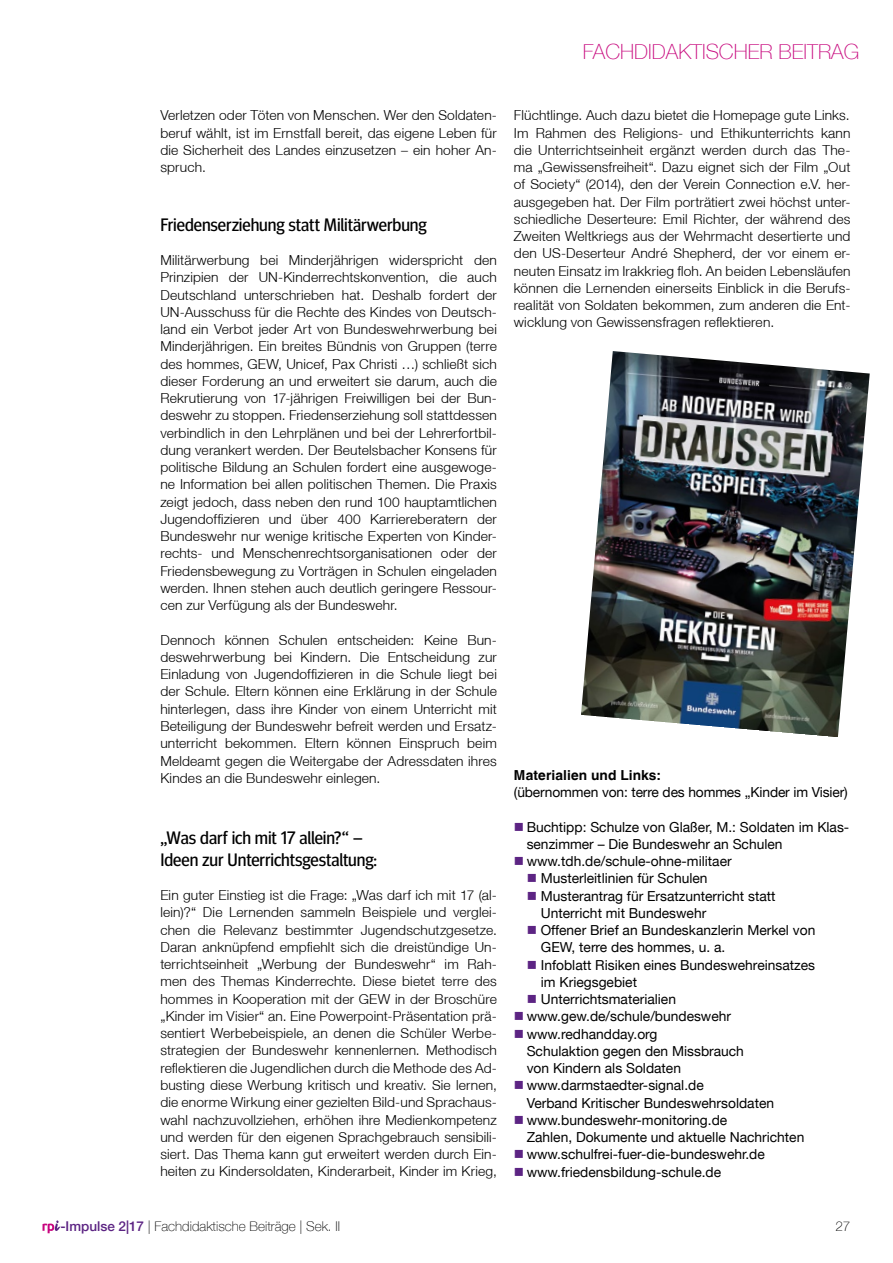
<style>
.page{position:relative;width:893px;height:1263px;background:#fff}
.page>*{position:absolute;margin:0;border:0;box-sizing:border-box;transform-origin:0 0}
.t1{font:100 21px "Helvetica Neue LT";color:#c80b7f}
.t2{font:18px/21.6px "Meta Headline OT";letter-spacing:-.005em;color:#000}
.t3{font:300 13.8px/17.2px "Helvetica Neue LT";letter-spacing:.015em;color:#000;text-align:justify}
.t4{font:13.8px/17.2px "Helvetica Neue LT";color:#000}
.t5{font:700 13.8px "Helvetica LT";letter-spacing:.005em;color:#000}
.t6{font:100 13.5px "Helvetica Neue LT";color:#000}
.s1{color:#5c2483}
.s2{font-weight:500;color:#5c2483}
</style>
<div class="page">
<svg style="left:43px;top:1220px;width:17px;height:13px"></svg>
<img style="left:581px;top:351px;width:289px;height:386px">
<h1 class="t1" style="left:583px;top:40px;width:278px">FACHDIDAKTISCHER BEITRAG</h1>
<p class="t3" style="left:160px;top:107px;width:338px">Verletzen oder Töten von Menschen. Wer den Soldaten&shy;beruf wählt, ist im Ernstfall bereit, das eigene Leben für die Sicherheit des Landes einzusetzen – ein hoher An&shy;spruch.</p>
<h2 class="t2" style="left:160px;top:214px;width:268px">Friedenserziehung statt Militärwerbung</h2>
<p class="t3" style="left:160px;top:251px;width:338px">Militärwerbung bei Minderjährigen widerspricht den Prinzipien der UN-Kinderrechtskonvention, die auch Deutschland unterschrieben hat. Deshalb fordert der UN-Ausschuss für die Rechte des Kindes von Deutsch&shy;land ein Verbot jeder Art von Bundeswehrwerbung bei Minderjährigen. Ein breites Bündnis von Gruppen (terre des hommes, GEW, Unicef, Pax Christi …) schließt sich dieser Forderung an und erweitert sie darum, auch die Rekrutierung von 17-jährigen Freiwilligen bei der Bun&shy;deswehr zu stoppen. Friedenserziehung soll stattdessen verbindlich in den Lehrplänen und bei der Lehrerfortbil&shy;dung verankert werden. Der Beutelsbacher Konsens für politische Bildung an Schulen fordert eine ausgewoge&shy;ne Information bei allen politischen Themen. Die Praxis zeigt jedoch, dass neben den rund 100 hauptamtlichen Jugendoffizieren und über 400 Karriereberatern der Bundeswehr nur wenige kritische Experten von Kinder&shy;rechts- und Menschenrechtsorganisationen oder der Friedensbewegung zu Vorträgen in Schulen eingeladen werden. Ihnen stehen auch deutlich geringere Ressour&shy;cen zur Verfügung als der Bundeswehr.</p>
<p class="t3" style="left:160px;top:631px;width:338px">Dennoch können Schulen entscheiden: Keine Bun&shy;deswehrwerbung bei Kindern. Die Entscheidung zur Einladung von Jugendoffizieren in die Schule liegt bei der Schule. Eltern können eine Erklärung in der Schule hinterlegen, dass ihre Kinder von einem Unterricht mit Beteiligung der Bundeswehr befreit werden und Ersatz&shy;unterricht bekommen. Eltern können Einspruch beim Meldeamt gegen die Weitergabe der Adressdaten ihres Kindes an die Bundeswehr einlegen.</p>
<h2 class="t2" style="left:160px;top:827px;width:218px">„Was darf ich mit 17 allein?“ –<br>Ideen zur Unterrichtsgestaltung:</h2>
<p class="t3" style="left:160px;top:886px;width:338px">Ein guter Einstieg ist die Frage: „Was darf ich mit 17 (al&shy;lein)?“ Die Lernenden sammeln Beispiele und verglei&shy;chen die Relevanz bestimmter Jugendschutzgesetze.<br>Daran anknüpfend empfiehlt sich die dreistündige Un&shy;terrichtseinheit „Werbung der Bundeswehr“ im Rah&shy;men des Themas Kinderrechte. Diese bietet terre des hommes in Kooperation mit der GEW in der Broschüre „Kinder im Visier“ an. Eine Powerpoint-Präsentation prä&shy;sentiert Werbebeispiele, an denen die Schüler Werbe&shy;strategien der Bundeswehr kennenlernen. Methodisch reflektieren die Jugendlichen durch die Methode des Ad&shy;busting diese Werbung kritisch und kreativ. Sie lernen, die enorme Wirkung einer gezielten Bild-und Sprachaus&shy;wahl nachzuvollziehen, erhöhen ihre Medienkompetenz und werden für den eigenen Sprachgebrauch sensibili&shy;siert. Das Thema kann gut erweitert werden durch Ein&shy;heiten zu Kindersoldaten, Kinderarbeit, Kinder im Krieg,</p>
<p class="t3" style="left:514px;top:107px;width:338px">Flüchtlinge. Auch dazu bietet die Homepage gute Links.<br>Im Rahmen des Religions- und Ethikunterrichts kann die Unterrichtseinheit ergänzt werden durch das The&shy;ma „Gewissensfreiheit“. Dazu eignet sich der Film „Out of Society“ (2014), den der Verein Connection e.V. her&shy;ausgegeben hat. Der Film porträtiert zwei höchst unter&shy;schiedliche Deserteure: Emil Richter, der während des Zweiten Weltkriegs aus der Wehrmacht desertierte und den US-Deserteur André Shepherd, der vor einem er&shy;neuten Einsatz im Irakkrieg floh. An beiden Lebensläufen können die Lernenden einerseits Einblick in die Berufs&shy;realität von Soldaten bekommen, zum anderen die Ent&shy;wicklung von Gewissensfragen reflektieren.</p>
<p class="t5" style="left:514px;top:766px;width:149px">Materialien und Links:</p>
<p class="t4" style="left:514px;top:783px;width:335px">(übernommen von: terre des hommes „Kinder im Visier)</p>
<p class="t4" style="left:527px;top:818px;width:324px;text-indent:-13px"><span class="s1">■</span> Buchtipp: Schulze von Glaßer, M.: Soldaten im Klas&shy;senzimmer – Die Bundeswehr an Schulen</p>
<p class="t4" style="left:514px;top:852px;width:219px"><span class="s1">■</span> www.tdh.de/schule-ohne-militaer</p>
<p class="t4" style="left:527px;top:869px;width:182px"><span class="s1">■</span> Musterleitlinien für Schulen</p>
<p class="t4" style="left:541px;top:887px;width:236px;text-indent:-14px"><span class="s1">■</span> Musterantrag für Ersatzunterricht statt<br>Unterricht mit Bundeswehr</p>
<p class="t4" style="left:541px;top:921px;width:276px;text-indent:-14px"><span class="s1">■</span> Offener Brief an Bundeskanzlerin Merkel von<br>GEW, terre des hommes, u. a.</p>
<p class="t4" style="left:541px;top:956px;width:276px;text-indent:-14px"><span class="s1">■</span> Infoblatt Risiken eines Bundeswehreinsatzes im Kriegsgebiet</p>
<p class="t4" style="left:527px;top:990px;width:151px"><span class="s1">■</span> Unterrichtsmaterialien</p>
<p class="t4" style="left:514px;top:1007px;width:219px"><span class="s1">■</span> www.gew.de/schule/bundeswehr</p>
<p class="t4" style="left:527px;top:1025px;width:219px;text-indent:-13px"><span class="s1">■</span> www.redhandday.org<br>Schulaktion gegen den Missbrauch von Kindern als Soldaten</p>
<p class="t4" style="left:527px;top:1076px;width:249px;text-indent:-13px"><span class="s1">■</span> www.darmstaedter-signal.de<br>Verband Kritischer Bundeswehrsoldaten</p>
<p class="t4" style="left:527px;top:1111px;width:279px;text-indent:-13px"><span class="s1">■</span> www.bundeswehr-monitoring.de<br>Zahlen, Dokumente und aktuelle Nachrichten</p>
<p class="t4" style="left:514px;top:1145px;width:252px"><span class="s1">■</span> www.schulfrei-fuer-die-bundeswehr.de</p>
<p class="t4" style="left:514px;top:1163px;width:209px"><span class="s1">■</span> www.friedensbildung-schule.de</p>
<p class="t6" style="left:60px;top:1218px;width:281px"><span class="s2">-Impulse 2|17</span> | Fachdidaktische Beiträge | Sek. II</p>
<p class="t6" style="left:835px;top:1218px;width:17px">27</p>
</div>
